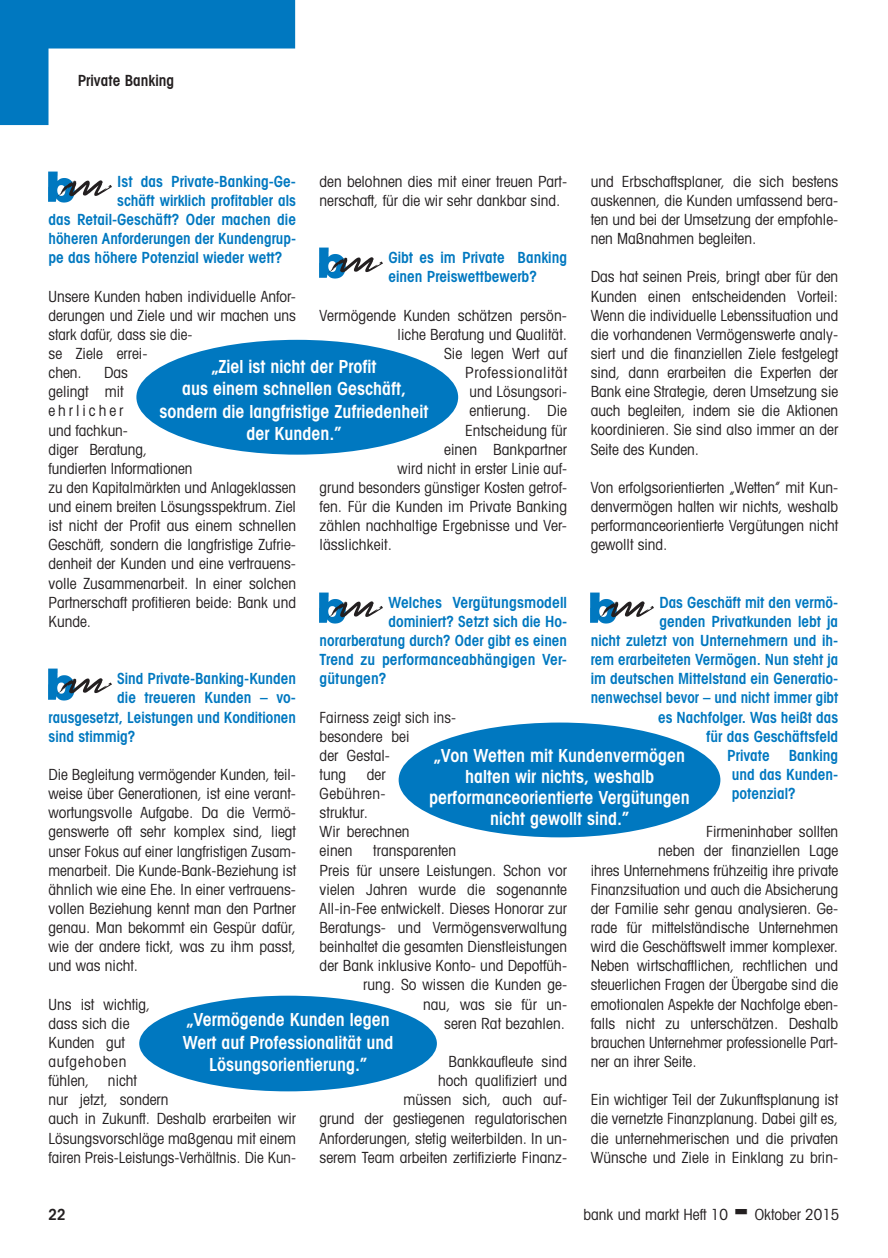
<style>
.page{position:relative;width:888px;height:1258px;background:#fff}
.page>*{position:absolute;margin:0;border:0;box-sizing:border-box;transform-origin:0 0}
.t1{font:600 condensed 18px/22.5px "Avant Garde";color:#fff;text-align:center}
.t2{font:condensed 15.3px/19.2px "Avant Garde";color:#231f20}
.t3{font:600 condensed 15.3px/19.2px "Avant Garde";color:#0078c0}
.t4{font:600 condensed 15.3px "Avant Garde";color:#231f20}
.t5{font:condensed 15.3px "Avant Garde";letter-spacing:.04em;color:#231f20}
</style>
<div class="page">
<img style="left:49px;top:171px;width:24px;height:31px">
<img style="left:56px;top:179px;width:56px;height:19px">
<img style="left:49px;top:669px;width:25px;height:31px">
<img style="left:56px;top:676px;width:56px;height:19px">
<img style="left:320px;top:248px;width:23px;height:31px">
<img style="left:327px;top:255px;width:56px;height:20px">
<img style="left:320px;top:592px;width:24px;height:31px">
<img style="left:327px;top:600px;width:56px;height:19px">
<img style="left:591px;top:592px;width:24px;height:31px">
<img style="left:598px;top:600px;width:56px;height:19px">
<div style="left:399px;top:722px;width:321px;height:115px;background:#0078c0;border-radius:50%"></div>
<div style="left:136px;top:340px;width:322px;height:115px;background:#0078c0;border-radius:50%"></div>
<div style="left:139px;top:996px;width:298px;height:95px;background:#0078c0;border-radius:50%"></div>
<svg style="left:0;top:0;width:295px;height:125px"></svg>
<p class="t4" style="left:78px;top:71px;width:98px">Private Banking</p>
<p class="t3" style="left:117px;top:171px;width:180px">Ist das Private-Banking-Ge-</p>
<p class="t3" style="left:117px;top:191px;width:180px">schäft wirklich profitabler als</p>
<p class="t3" style="left:49px;top:210px;width:249px">das Retail-Geschäft? Oder machen die</p>
<p class="t3" style="left:49px;top:229px;width:249px">höheren Anforderungen der Kundengrup-</p>
<p class="t3" style="left:49px;top:248px;width:236px">pe das höhere Potenzial wieder wett?</p>
<p class="t2" style="left:49px;top:286px;width:249px">Unsere Kunden haben individuelle Anfor&shy;derungen und Ziele und wir machen uns stark dafür, dass sie die-<br>se Ziele errei-<br>chen.</p>
<p class="t2" style="left:591px;top:171px;width:249px;text-align:justify">und Erbschaftsplaner, die sich bestens auskennen, die Kunden umfassend bera&shy;ten und bei der Umsetzung der empfohle&shy;nen Maßnahmen begleiten.</p>
<p class="t2" style="left:591px;top:267px;width:249px;text-align:justify">Das hat seinen Preis, bringt aber für den Kunden einen entscheidenden Vorteil:<br>Wenn die individuelle Lebenssituation und die vorhandenen Vermögenswerte analy&shy;siert und die finanziellen Ziele festgelegt sind, dann erarbeiten die Experten der Bank eine Strategie, deren Umsetzung sie auch begleiten, indem sie die Aktionen koordinieren. Sie sind also immer an der Seite des Kunden.</p>
<p class="t2" style="left:591px;top:477px;width:249px;text-align:justify">Von erfolgsorientierten „Wetten” mit Kun&shy;denvermögen halten wir nichts, weshalb performanceorientierte Vergütungen nicht gewollt sind.</p>
<p class="t2" style="left:320px;top:171px;width:249px">den belohnen dies mit einer treuen Part&shy;nerschaft, für die wir sehr dankbar sind.</p>
<p class="t3" style="left:388px;top:248px;width:180px">Gibt es im Private Banking einen Preiswettbewerb?</p>
<p class="t2" style="left:320px;top:305px;width:249px">Vermögende Kunden schätzen persön-</p>
<p class="t2" style="left:398px;top:324px;width:171px">liche Beratung und Qualität.</p>
<p class="t2" style="left:444px;top:343px;width:124px">Sie legen Wert auf</p>
<p class="t5" style="left:465px;top:363px;width:103px">Professionalität</p>
<p class="t2" style="left:470px;top:382px;width:99px">und Lösungsori-</p>
<p class="t2" style="left:470px;top:401px;width:99px">entierung. Die</p>
<p class="t2" style="left:465px;top:420px;width:104px">Entscheidung für</p>
<p class="t2" style="left:444px;top:439px;width:125px">einen Bankpartner</p>
<p class="t2" style="left:398px;top:458px;width:171px">wird nicht in erster Linie auf-</p>
<p class="t2" style="left:320px;top:477px;width:249px">grund besonders günstiger Kosten getrof-</p>
<p class="t2" style="left:320px;top:497px;width:249px">fen. Für die Kunden im Private Banking</p>
<p class="t2" style="left:320px;top:516px;width:249px">zählen nachhaltige Ergebnisse und Ver-</p>
<p class="t2" style="left:320px;top:535px;width:74px">lässlichkeit.</p>
<p class="t1" style="left:160px;top:355px;width:270px">„Ziel ist nicht der Profit<br>aus einem schnellen Geschäft, sondern die langfristige Zufriedenheit der Kunden.”</p>
<p class="t2" style="left:49px;top:363px;width:249px;text-indent:56px">Das<br>gelingt mit<br>ehrlicher<br>und fachkun-<br>diger Beratung,<br>fundierten Informationen<br>zu den Kapitalmärkten und Anlageklassen und einem breiten Lösungsspektrum. Ziel ist nicht der Profit aus einem schnellen<br>Geschäft, sondern die langfristige Zufrie&shy;denheit der Kunden und eine vertrauens&shy;volle Zusammenarbeit. In einer solchen<br>Partnerschaft profitieren beide: Bank und<br>Kunde.</p>
<p class="t3" style="left:659px;top:592px;width:180px">Das Geschäft mit den vermö-</p>
<p class="t3" style="left:659px;top:611px;width:180px">genden Privatkunden lebt ja</p>
<p class="t3" style="left:591px;top:631px;width:249px">nicht zuletzt von Unternehmern und ih-</p>
<p class="t3" style="left:591px;top:650px;width:249px">rem erarbeiteten Vermögen. Nun steht ja</p>
<p class="t3" style="left:591px;top:669px;width:249px">im deutschen Mittelstand ein Generatio-</p>
<p class="t3" style="left:591px;top:688px;width:249px">nenwechsel bevor – und nicht immer gibt</p>
<p class="t3" style="left:658px;top:707px;width:182px">es Nachfolger. Was heißt das</p>
<p class="t3" style="left:706px;top:726px;width:133px">für das Geschäftsfeld</p>
<p class="t3" style="left:727px;top:745px;width:112px">Private Banking</p>
<p class="t3" style="left:732px;top:765px;width:108px">und das Kunden-</p>
<p class="t3" style="left:732px;top:784px;width:66px">potenzial?</p>
<p class="t2" style="left:706px;top:822px;width:133px">Firmeninhaber sollten</p>
<p class="t2" style="left:658px;top:841px;width:181px">neben der finanziellen Lage</p>
<p class="t2" style="left:591px;top:860px;width:249px">ihres Unternehmens frühzeitig ihre private</p>
<p class="t2" style="left:591px;top:879px;width:249px">Finanzsituation und auch die Absicherung</p>
<p class="t2" style="left:591px;top:898px;width:249px">der Familie sehr genau analysieren. Ge-</p>
<p class="t2" style="left:591px;top:917px;width:249px">rade für mittelständische Unternehmen</p>
<p class="t2" style="left:591px;top:937px;width:249px">wird die Geschäftswelt immer komplexer.</p>
<p class="t2" style="left:591px;top:956px;width:249px">Neben wirtschaftlichen, rechtlichen und</p>
<p class="t2" style="left:591px;top:975px;width:249px">steuerlichen Fragen der Übergabe sind die</p>
<p class="t2" style="left:591px;top:994px;width:249px">emotionalen Aspekte der Nachfolge eben-</p>
<p class="t2" style="left:591px;top:1013px;width:249px">falls nicht zu unterschätzen. Deshalb</p>
<p class="t2" style="left:591px;top:1032px;width:249px">brauchen Unternehmer professionelle Part-</p>
<p class="t2" style="left:591px;top:1051px;width:107px">ner an ihrer Seite.</p>
<p class="t2" style="left:591px;top:1090px;width:249px;text-align:justify">Ein wichtiger Teil der Zukunftsplanung ist die vernetzte Finanzplanung. Dabei gilt es, die unternehmerischen und die privaten Wünsche und Ziele in Einklang zu brin-</p>
<p class="t3" style="left:388px;top:592px;width:180px">Welches Vergütungsmodell</p>
<p class="t3" style="left:388px;top:611px;width:180px">dominiert? Setzt sich die Ho-</p>
<p class="t3" style="left:320px;top:631px;width:249px">norarberatung durch? Oder gibt es einen</p>
<p class="t3" style="left:320px;top:650px;width:249px">Trend zu performanceabhängigen Ver-</p>
<p class="t3" style="left:320px;top:669px;width:69px">gütungen?</p>
<p class="t2" style="left:320px;top:707px;width:138px">Fairness zeigt sich ins&shy;besondere bei<br>der Gestal-<br>tung</p>
<p class="t3" style="left:117px;top:669px;width:180px">Sind Private-Banking-Kunden</p>
<p class="t3" style="left:117px;top:688px;width:180px">die treueren Kunden – vo-</p>
<p class="t3" style="left:49px;top:707px;width:249px">rausgesetzt, Leistungen und Konditionen</p>
<p class="t3" style="left:49px;top:726px;width:89px">sind stimmig?</p>
<p class="t2" style="left:49px;top:764px;width:249px;text-align:justify">Die Begleitung vermögender Kunden, teil&shy;weise über Generationen, ist eine verant&shy;wortungsvolle Aufgabe. Da die Vermö&shy;genswerte oft sehr komplex sind, liegt unser Fokus auf einer langfristigen Zusam&shy;menarbeit. Die Kunde-Bank-Beziehung ist ähnlich wie eine Ehe. In einer vertrauens&shy;vollen Beziehung kennt man den Partner genau. Man bekommt ein Gespür dafür, wie der andere tickt, was zu ihm passt, und was nicht.</p>
<p class="t2" style="left:49px;top:994px;width:249px">Uns ist wichtig,<br>dass sich die<br>Kunden gut<br>aufgehoben<br>fühlen, nicht<br>nur jetzt, sondern<br>auch in Zukunft. Deshalb erarbeiten wir<br>Lösungsvorschläge maßgenau mit einem fairen Preis-Leistungs-Verhältnis. Die Kun-</p>
<p class="t1" style="left:429px;top:744px;width:262px;line-height:21px">„Von Wetten mit Kundenvermögen halten wir nichts, weshalb performanceorientierte Vergütungen nicht gewollt sind.”</p>
<p class="t2" style="left:320px;top:764px;width:92px;text-indent:47px">der<br>Gebühren&shy;struktur.<br>Wir berechnen einen</p>
<p class="t2" style="left:373px;top:841px;width:84px">transparenten</p>
<p class="t2" style="left:320px;top:860px;width:249px">Preis für unsere Leistungen. Schon vor</p>
<p class="t2" style="left:320px;top:879px;width:249px">vielen Jahren wurde die sogenannte</p>
<p class="t2" style="left:320px;top:898px;width:249px">All-in-Fee entwickelt. Dieses Honorar zur</p>
<p class="t2" style="left:320px;top:917px;width:249px">Beratungs- und Vermögensverwaltung</p>
<p class="t2" style="left:320px;top:937px;width:249px">beinhaltet die gesamten Dienstleistungen</p>
<p class="t2" style="left:320px;top:956px;width:249px">der Bank inklusive Konto- und Depotfüh-</p>
<p class="t2" style="left:363px;top:975px;width:206px">rung. So wissen die Kunden ge-</p>
<p class="t2" style="left:423px;top:994px;width:146px">nau, was sie für un-</p>
<p class="t2" style="left:444px;top:1013px;width:122px">seren Rat bezahlen.</p>
<p class="t2" style="left:320px;top:1051px;width:249px;text-align:right">Bankkaufleute sind<br>hoch qualifiziert und<br>müssen sich, auch auf-<br>grund der gestiegenen regulatorischen<br>Anforderungen, stetig weiterbilden. In un&shy;serem Team arbeiten zertifizierte Finanz-</p>
<p class="t1" style="left:183px;top:1008px;width:212px">„Vermögende Kunden legen<br>Wert auf Professionalität und<br>Lösungsorientierung.”</p>
<p class="t4" style="left:49px;top:1205px;width:19px">22</p>
<p class="t2" style="left:584px;top:1204px;width:146px">bank und markt Heft 10</p>
<p class="t2" style="left:755px;top:1204px;width:86px">Oktober 2015</p>
</div>
